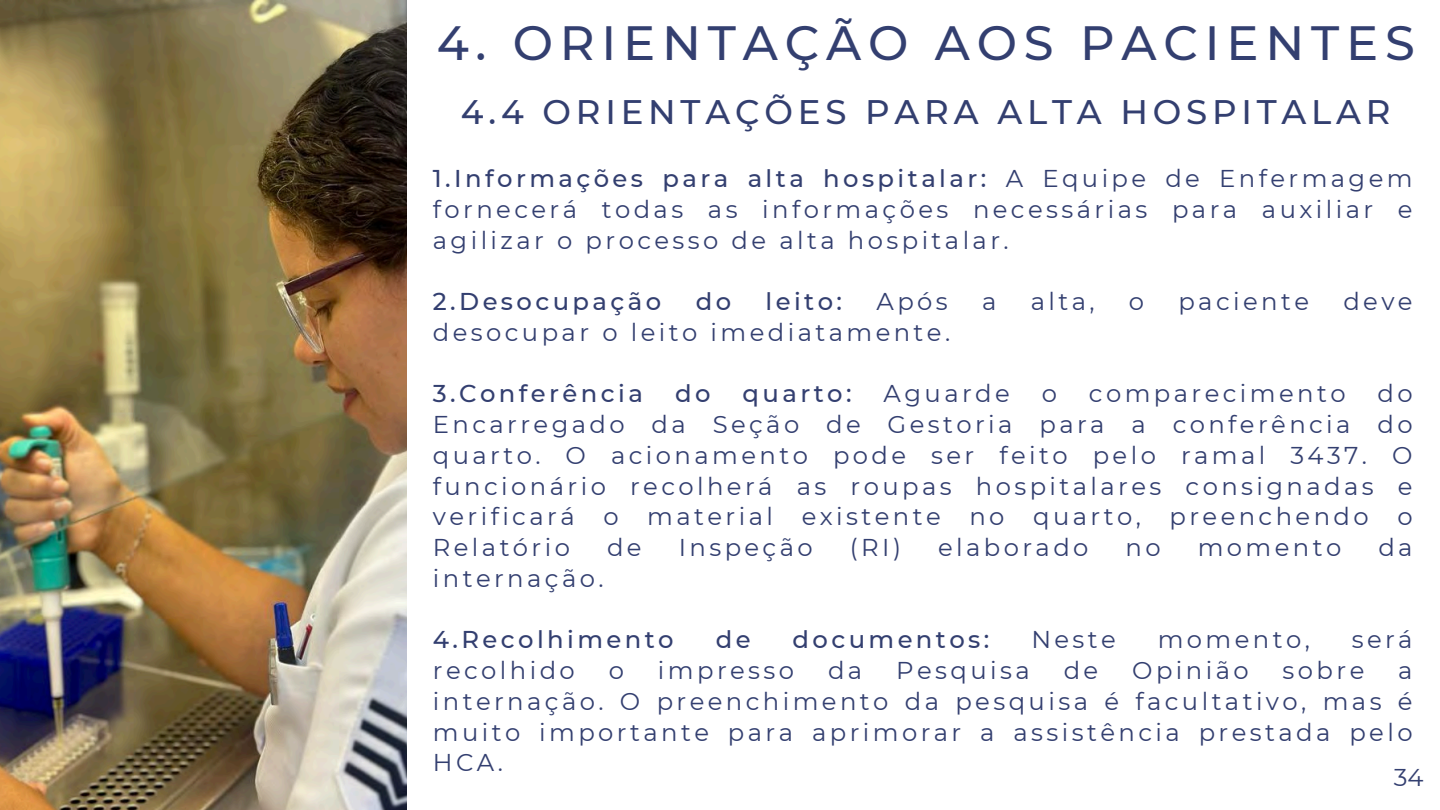
<style>
.page{position:relative;width:1440px;height:810px;background:#fff}
.page>*{position:absolute;margin:0;border:0;box-sizing:border-box;transform-origin:0 0}
.t1{font:500 48px "Montserrat";letter-spacing:.14em;color:#333f70}
.t2{font:500 34px "Montserrat";letter-spacing:.14em;color:#333f70}
.t3{font:24.3px/30.8px "Montserrat";letter-spacing:.14em;color:#333f70;text-align:justify}
.t4{font:500 24.3px "Montserrat";letter-spacing:.14em;color:#333f70}
.s1{font-weight:500}
</style>
<div class="page">
<img style="left:0;top:0;width:407px;height:810px">
<p class="t1" style="left:437px;top:13px;width:980px">4. ORIENTAÇÃO AOS PACIENTES</p>
<h1 class="t2" style="left:461px;top:91px;width:931px">4.4 ORIENTAÇÕES PARA ALTA HOSPITALAR</h1>
<p class="t3" style="left:433px;top:163px;width:981px"><span class="s1">1.Informações para alta hospitalar:</span> A Equipe de Enfermagem fornecerá todas as informações necessárias para auxiliar e agilizar o processo de alta hospitalar.</p>
<p class="t4" style="left:433px;top:287px;width:230px">2.Desocupação</p>
<p class="t4" style="left:696px;top:287px;width:37px">do</p>
<p class="t4" style="left:766px;top:287px;width:78px">leito:</p>
<p class="t3" style="left:877px;top:286px;width:73px">Após</p>
<p class="t3" style="left:982px;top:286px;width:16px">a</p>
<p class="t3" style="left:1031px;top:286px;width:65px">alta,</p>
<p class="t3" style="left:1129px;top:286px;width:17px">o</p>
<p class="t3" style="left:1178px;top:286px;width:132px">paciente</p>
<p class="t3" style="left:1343px;top:286px;width:71px">deve</p>
<p class="t3" style="left:433px;top:317px;width:519px">desocupar o leito imediatamente.</p>
<p class="t4" style="left:433px;top:379px;width:212px">3.Conferência</p>
<p class="t4" style="left:675px;top:379px;width:37px">do</p>
<p class="t4" style="left:743px;top:379px;width:111px">quarto:</p>
<p class="t3" style="left:884px;top:378px;width:128px">Aguarde</p>
<p class="t3" style="left:1042px;top:378px;width:17px">o</p>
<p class="t3" style="left:1089px;top:378px;width:258px">comparecimento</p>
<p class="t3" style="left:433px;top:378px;width:981px;text-indent:945px">do Encarregado da Seção de Gestoria para a conferência do quarto. O acionamento pode ser feito pelo ramal 3437. O funcionário recolherá as roupas hospitalares consignadas e verificará o material existente no quarto, preenchendo o Relatório</p>
<p class="t3" style="left:607px;top:532px;width:36px">de</p>
<p class="t3" style="left:679px;top:532px;width:136px">Inspeção</p>
<p class="t3" style="left:850px;top:532px;width:240px">(RI) elaborado</p>
<p class="t3" style="left:1126px;top:532px;width:37px">no</p>
<p class="t3" style="left:1198px;top:532px;width:145px">momento</p>
<p class="t3" style="left:1378px;top:532px;width:36px">da</p>
<p class="t3" style="left:433px;top:563px;width:172px">internação.</p>
<p class="t4" style="left:433px;top:625px;width:242px">4.Recolhimento</p>
<p class="t4" style="left:716px;top:625px;width:36px">de</p>
<p class="t4" style="left:793px;top:625px;width:198px">documentos:</p>
<p class="t3" style="left:1031px;top:624px;width:86px">Neste</p>
<p class="t3" style="left:1158px;top:624px;width:154px">momento,</p>
<p class="t3" style="left:1352px;top:624px;width:62px">será</p>
<p class="t3" style="left:433px;top:655px;width:143px">recolhido</p>
<p class="t3" style="left:609px;top:655px;width:17px">o</p>
<p class="t3" style="left:658px;top:655px;width:138px">impresso</p>
<p class="t3" style="left:828px;top:655px;width:36px">da</p>
<p class="t3" style="left:896px;top:655px;width:135px">Pesquisa</p>
<p class="t3" style="left:1064px;top:655px;width:36px">de</p>
<p class="t3" style="left:1132px;top:655px;width:118px">Opinião</p>
<p class="t3" style="left:1283px;top:655px;width:83px">sobre</p>
<p class="t3" style="left:433px;top:655px;width:981px;text-indent:965px">a internação. O preenchimento da pesquisa é facultativo, mas é muito importante para aprimorar a assistência prestada pelo HCA.</p>
<p class="t3" style="left:1394px;top:762px;width:31px">34</p>
</div>
